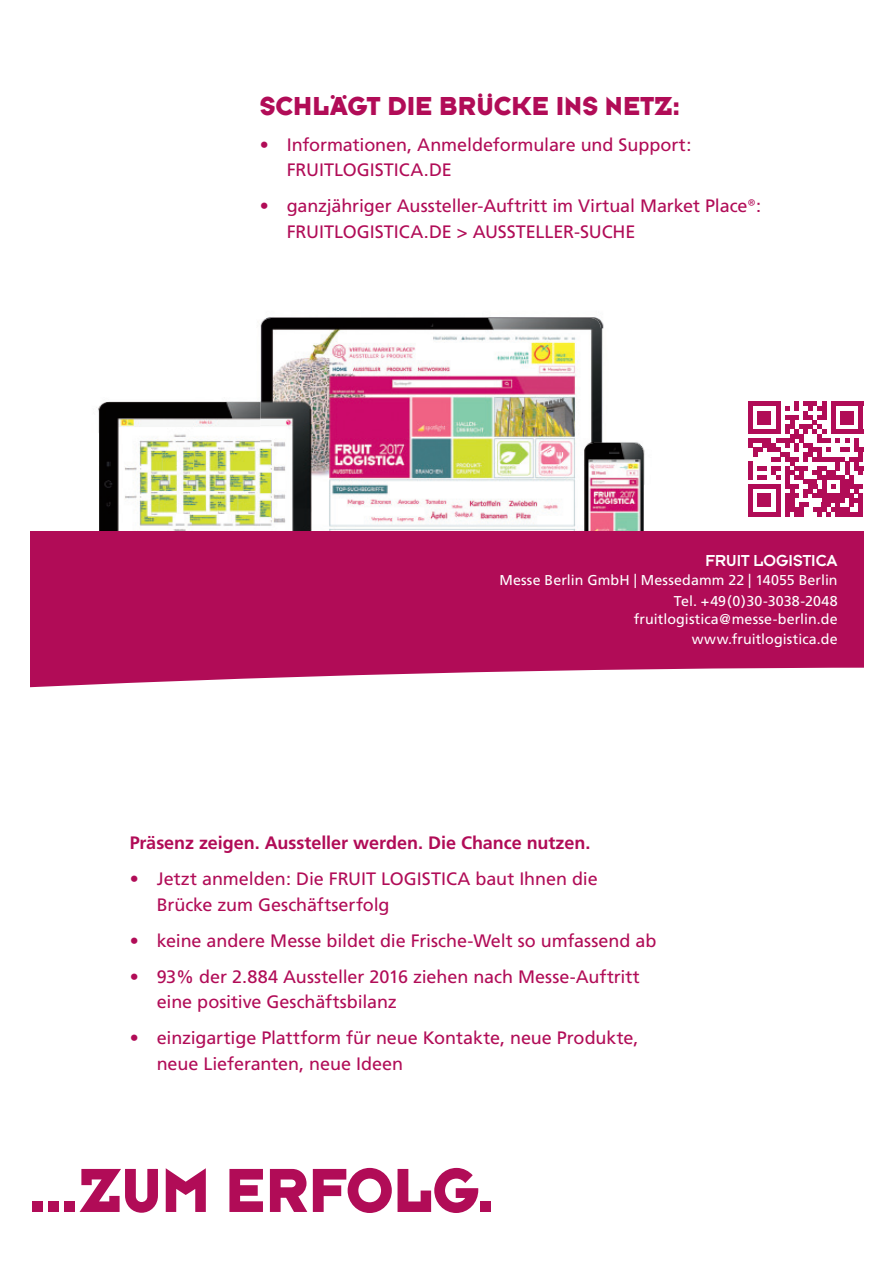
<style>
.page{position:relative;width:893px;height:1263px;background:#fff}
.page>*{position:absolute;margin:0;border:0;box-sizing:border-box;transform-origin:0 0}
.t1{font:64.5px "Typeface Six";letter-spacing:-.01em;color:#b10c57}
.t2{font:27px "Typeface Six";letter-spacing:.005em;color:#b10c57}
.t3{font:18px/25.5px "Frutiger CE";letter-spacing:-.005em;color:#b10c57}
.t4{font:700 18px "Frutiger CE";color:#b10c57}
.t5{font:16.5px "Typeface Six Pt Five";letter-spacing:.005em;color:#fff}
.t6{font:14.25px/20.2px "Frutiger CE";letter-spacing:.005em;color:#fff;text-align:right}
</style>
<div class="page">
<img style="left:267px;top:317px;width:337px;height:11px">
<img style="left:601px;top:328px;width:44px;height:157px">
<img style="left:98px;top:401px;width:162px;height:130px">
<img style="left:260px;top:318px;width:341px;height:213px">
<img style="left:583px;top:443px;width:61px;height:88px">
<div style="left:30px;top:531px;width:833px;height:175px;background:#b10c57"></div>
<svg style="left:30px;top:668px;width:833px;height:38px;fill:#fff"></svg>
<hr style="left:748px;top:402px;width:32px;height:4px;background:#b10c57">
<hr style="left:757px;top:411px;width:14px;height:4px;background:#b10c57">
<div style="left:757px;top:415px;width:14px;height:5px;background:#b10c57"></div>
<hr style="left:757px;top:420px;width:14px;height:4px;background:#b10c57">
<svg style="left:748px;top:406px;width:5px;height:23px"></svg>
<div style="left:748px;top:429px;width:32px;height:5px;background:#b10c57"></div>
<div style="left:748px;top:438px;width:23px;height:5px;background:#b10c57"></div>
<hr style="left:762px;top:443px;width:14px;height:4px;background:#b10c57">
<div style="left:753px;top:447px;width:9px;height:5px;background:#b10c57"></div>
<div style="left:767px;top:447px;width:13px;height:5px;background:#b10c57"></div>
<hr style="left:757px;top:466px;width:10px;height:4px;background:#b10c57">
<svg style="left:748px;top:443px;width:9px;height:37px"></svg>
<div style="left:757px;top:475px;width:10px;height:5px;background:#b10c57"></div>
<div style="left:748px;top:484px;width:32px;height:5px;background:#b10c57"></div>
<div style="left:757px;top:493px;width:14px;height:5px;background:#b10c57"></div>
<div style="left:757px;top:498px;width:14px;height:5px;background:#b10c57"></div>
<hr style="left:757px;top:503px;width:14px;height:4px;background:#b10c57">
<svg style="left:748px;top:489px;width:5px;height:23px"></svg>
<hr style="left:748px;top:512px;width:32px;height:4px;background:#b10c57">
<svg style="left:771px;top:402px;width:92px;height:114px"></svg>
<hr style="left:836px;top:512px;width:27px;height:4px;background:#b10c57">
<h2 class="t2" style="left:260px;top:89px;width:421px">SCHLÄGT DIE BRÜCKE INS NETZ:</h2>
<p class="t3" style="left:287px;top:131px;width:406px;text-indent:-27px">• Informationen, Anmeldeformulare und Support:<br>FRUITLOGISTICA.DE</p>
<p class="t3" style="left:287px;top:193px;width:476px;text-indent:-27px">• ganzjähriger Aussteller-Auftritt im Virtual Market Place®:<br>FRUITLOGISTICA.DE &gt; AUSSTELLER-SUCHE</p>
<p class="t5" style="left:706px;top:551px;width:134px">FRUIT LOGISTICA</p>
<p class="t6" style="left:499px;top:570px;width:340px">Messe Berlin GmbH | Messedamm 22 | 14055 Berlin<br>Tel. +49(0)30-3038-2048</p>
<p class="t6" style="left:634px;top:610px;width:205px;line-height:19.5px">fruitlogistica@messe-berlin.de www.fruitlogistica.de</p>
<p class="t4" style="left:130px;top:832px;width:462px">Präsenz zeigen. Aussteller werden. Die Chance nutzen.</p>
<p class="t3" style="left:157px;top:866px;width:443px;text-indent:-27px">• Jetzt anmelden: Die FRUIT LOGISTICA baut Ihnen die<br>Brücke zum Geschäftserfolg</p>
<p class="t3" style="left:130px;top:928px;width:528px">• keine andere Messe bildet die Frische-Welt so umfassend ab</p>
<p class="t3" style="left:157px;top:964px;width:485px;text-indent:-27px">• 93% der 2.884 Aussteller 2016 ziehen nach Messe-Auftritt eine positive Geschäftsbilanz</p>
<p class="t3" style="left:157px;top:1025px;width:483px;text-indent:-27px">• einzigartige Plattform für neue Kontakte, neue Produkte, neue Lieferanten, neue Ideen</p>
<h1 class="t1" style="left:30px;top:1151px;width:465px">...ZUM ERFOLG.</h1>
</div>
